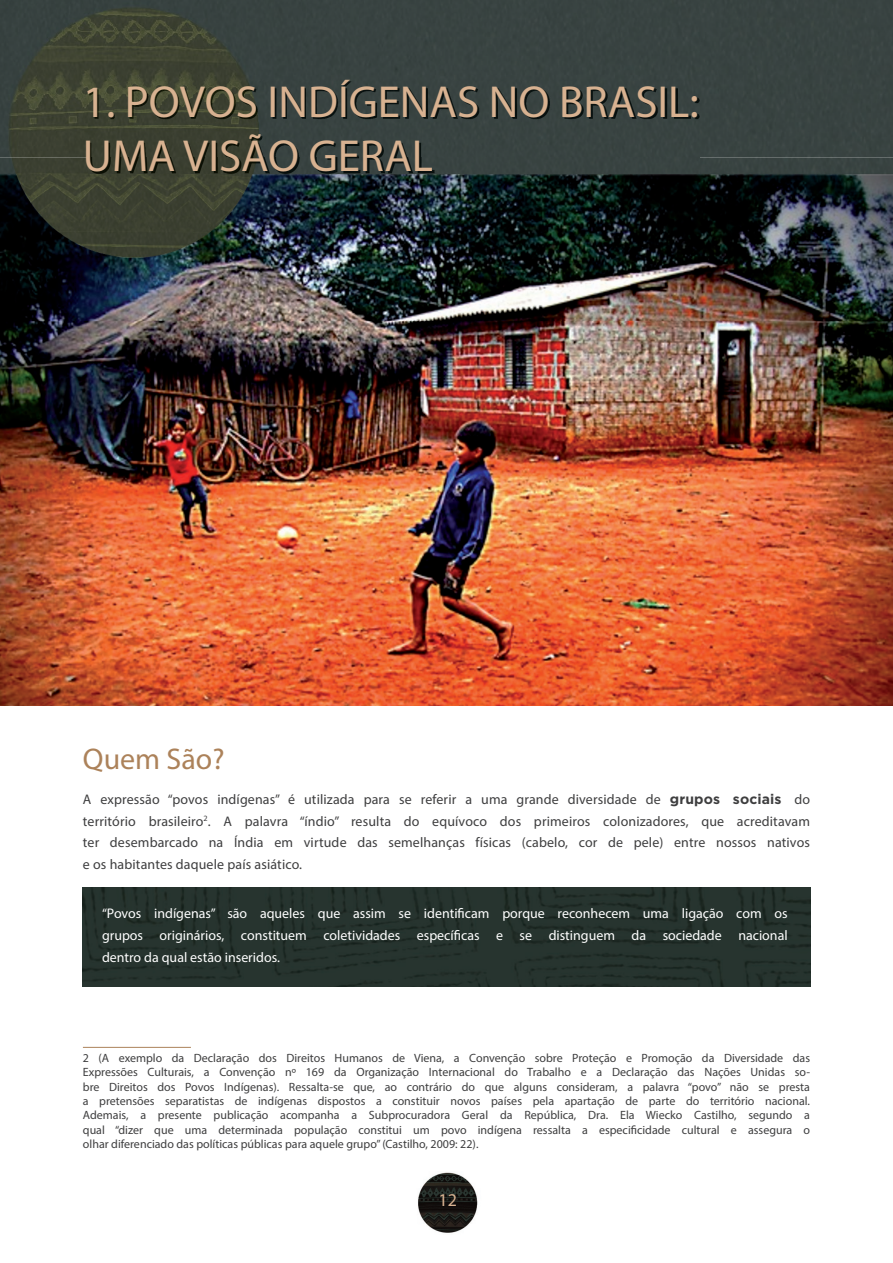
<style>
.page{position:relative;width:893px;height:1263px;background:#fff}
.page>*{position:absolute;margin:0;border:0;box-sizing:border-box;transform-origin:0 0}
.t1{font:45px/54px "Myriad Pro";color:#d8b291}
.t2{font:30px "Myriad Pro";color:#ac825a}
.t3{font:18px "Myriad Pro";color:#d8b291}
.t4{font:13.95px/21.8px "Myriad Pro";letter-spacing:.01em;color:#3e3e3f;text-align:justify}
.t5{font:13.95px/21.8px "Myriad Pro";color:#fff;text-align:justify}
.t6{font:12px/14.4px "Myriad Pro";color:#3e3e3f;text-align:justify}
.s1{font-family:"Gotham";font-weight:700}
</style>
<div class="page">
<img style="left:418px;top:1172px;width:60px;height:61px">
<img style="left:0;top:0;width:893px;height:706px">
<img style="left:83px;top:888px;width:727px;height:99px">
<hr style="left:83px;top:1047px;width:108px;height:1px;background:#ac825a">
<img style="left:88px;top:81px;width:611px;height:92px">
<h1 class="t1" style="left:83px;top:74px;width:617px">1. POVOS INDÍGENAS NO BRASIL:<br>UMA VISÃO GERAL</h1>
<h2 class="t2" style="left:83px;top:741px;width:143px">Quem São?</h2>
<p class="t4" style="left:83px;top:788px;width:729px">A expressão “povos indígenas” é utilizada para se referir a uma grande diversidade de <span class="s1">grupos sociais</span> do território brasileiro<sup>2</sup>. A palavra “índio” resulta do equívoco dos primeiros colonizadores, que acreditavam ter desembarcado na Índia em virtude das semelhanças físicas (cabelo, cor de pele) entre nossos nativos e os habitantes daquele país asiático.</p>
<p class="t5" style="left:102px;top:902px;width:687px">“Povos indígenas” são aqueles que assim se identificam porque reconhecem uma ligação com os grupos originários, constituem coletividades específicas e se distinguem da sociedade nacional dentro da qual estão inseridos.</p>
<p class="t6" style="left:83px;top:1050px;width:729px">2 (A exemplo da Declaração dos Direitos Humanos de Viena, a Convenção sobre Proteção e Promoção da Diversidade das Expressões Culturais, a Convenção nº 169 da Organização Internacional do Trabalho e a Declaração das Nações Unidas so&shy;bre Direitos dos Povos Indígenas). Ressalta-se que, ao contrário do que alguns consideram, a palavra “povo” não se presta a pretensões separatistas de indígenas dispostos a constituir novos países pela apartação de parte do território nacional.<br>Ademais, a presente publicação acompanha a Subprocuradora Geral da República, Dra. Ela Wiecko Castilho, segundo a qual “dizer que uma determinada população constitui um povo indígena ressalta a especificidade cultural e assegura o olhar diferenciado das políticas públicas para aquele grupo” (Castilho, 2009: 22).</p>
<h3 class="t3" style="left:438px;top:1188px;width:20px">12</h3>
</div>
